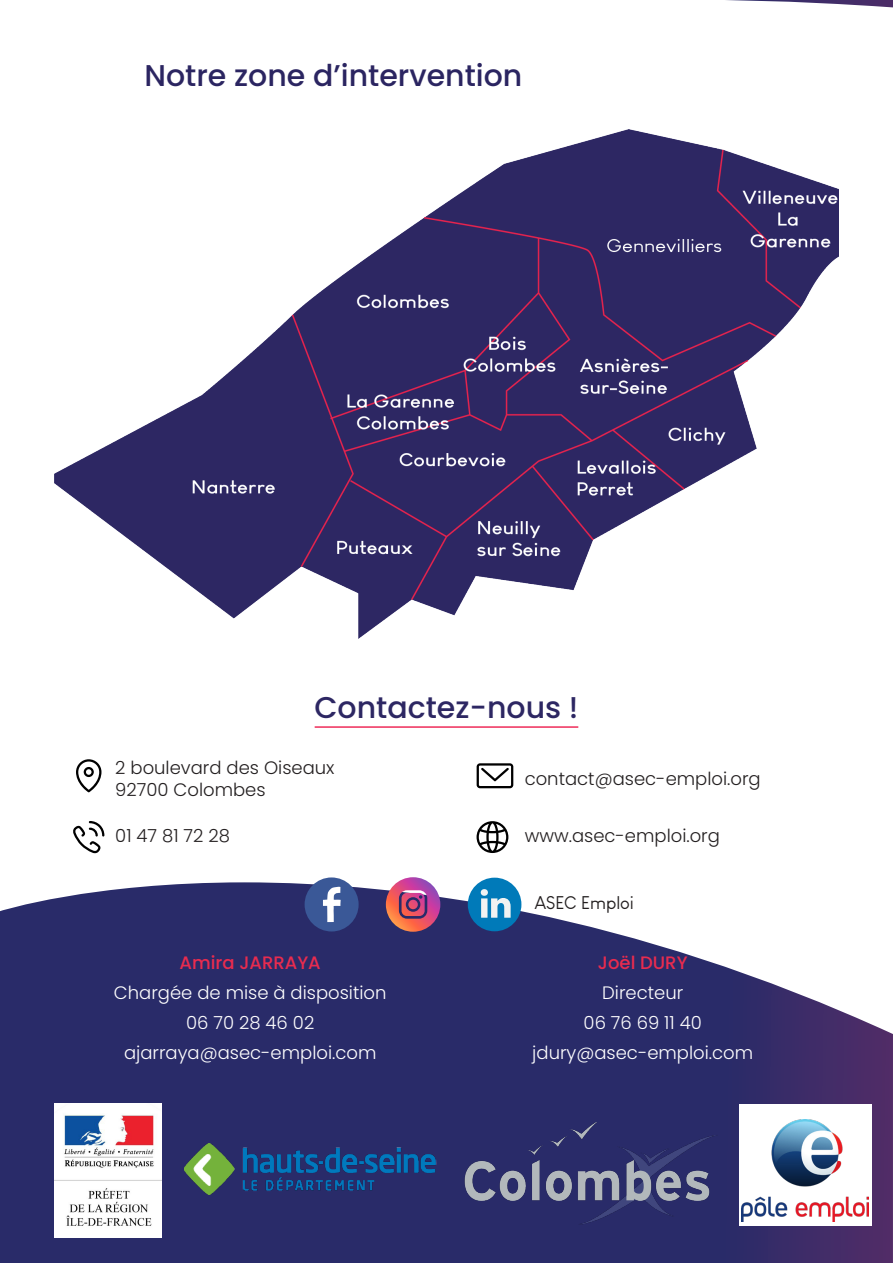
<style>
.page{position:relative;width:893px;height:1263px;background:#fff}
.page>*{position:absolute;margin:0;border:0;box-sizing:border-box;transform-origin:0 0}
.Points_de_puce{font:500 30px "Poppins";color:#2b2561}
.Points_de_puce-2{font:500 30px "Poppins";color:#2d2763}
.t1{font:300 18px "Poppins";color:#fff}
.t2{font:300 18px "Poppins";color:#231f20}
.t3{font:500 18px "Poppins";color:#e82b4f}
.t4{font:18px "Louis George Cafe";color:#231f20}
</style>
<div class="page">
<svg style="left:0;top:882px;width:893px;height:381px;background:#47467c"></svg>
<svg style="left:76px;top:759px;width:25px;height:33px"></svg>
<svg style="left:477px;top:821px;width:31px;height:32px"></svg>
<svg style="left:73px;top:821px;width:31px;height:32px"></svg>
<svg style="left:477px;top:763px;width:36px;height:25px"></svg>
<svg style="left:726px;top:0;width:167px;height:7px"></svg>
<img style="left:463px;top:1122px;width:255px;height:103px">
<img style="left:185px;top:1144px;width:255px;height:50px">
<img style="left:54px;top:1104px;width:108px;height:133px">
<hr style="left:315px;top:726px;width:263px;height:2px;background:#ee2c59">
<div style="left:738px;top:1104px;width:133px;height:121px;background:#fff"></div>
<img style="left:742px;top:1120px;width:126px;height:101px">
<img style="left:54px;top:129px;width:785px;height:509px">
<svg style="left:305px;top:877px;width:54px;height:54px"></svg>
<svg style="left:386px;top:877px;width:54px;height:55px;background:#bb6183"></svg>
<div style="left:468px;top:878px;width:53px;height:53px;background:#007ab9;border-radius:50%"></div>
<svg style="left:481px;top:889px;width:30px;height:29px"></svg>
<p class="Points_de_puce" style="left:144px;top:58px;width:379px">Notre zone d’intervention</p>
<p class="Points_de_puce-2" style="left:314px;top:690px;width:266px">Contactez-nous !</p>
<p class="t2" style="left:115px;top:758px;width:221px">2 boulevard des Oiseaux</p>
<p class="t2" style="left:115px;top:779px;width:152px">92700 Colombes</p>
<p class="t2" style="left:115px;top:825px;width:116px">01 47 81 72 28</p>
<p class="t3" style="left:180px;top:952px;width:143px">Amira JARRAYA</p>
<p class="t1" style="left:114px;top:982px;width:274px">Chargée de mise à disposition</p>
<p class="t1" style="left:186px;top:1012px;width:130px">06 70 28 46 02</p>
<p class="t1" style="left:124px;top:1042px;width:254px">ajarraya@asec-emploi.com</p>
<p class="t2" style="left:525px;top:768px;width:237px">contact@asec-emploi.org</p>
<p class="t2" style="left:525px;top:825px;width:197px">www.asec-emploi.org</p>
<p class="t4" style="left:534px;top:892px;width:101px">ASEC Emploi</p>
<p class="t3" style="left:598px;top:952px;width:91px">Joël DURY</p>
<p class="t1" style="left:602px;top:982px;width:83px">Directeur</p>
<p class="t1" style="left:584px;top:1012px;width:120px">06 76 69 11 40</p>
<p class="t1" style="left:532px;top:1042px;width:222px">jdury@asec-emploi.com</p>
</div>
